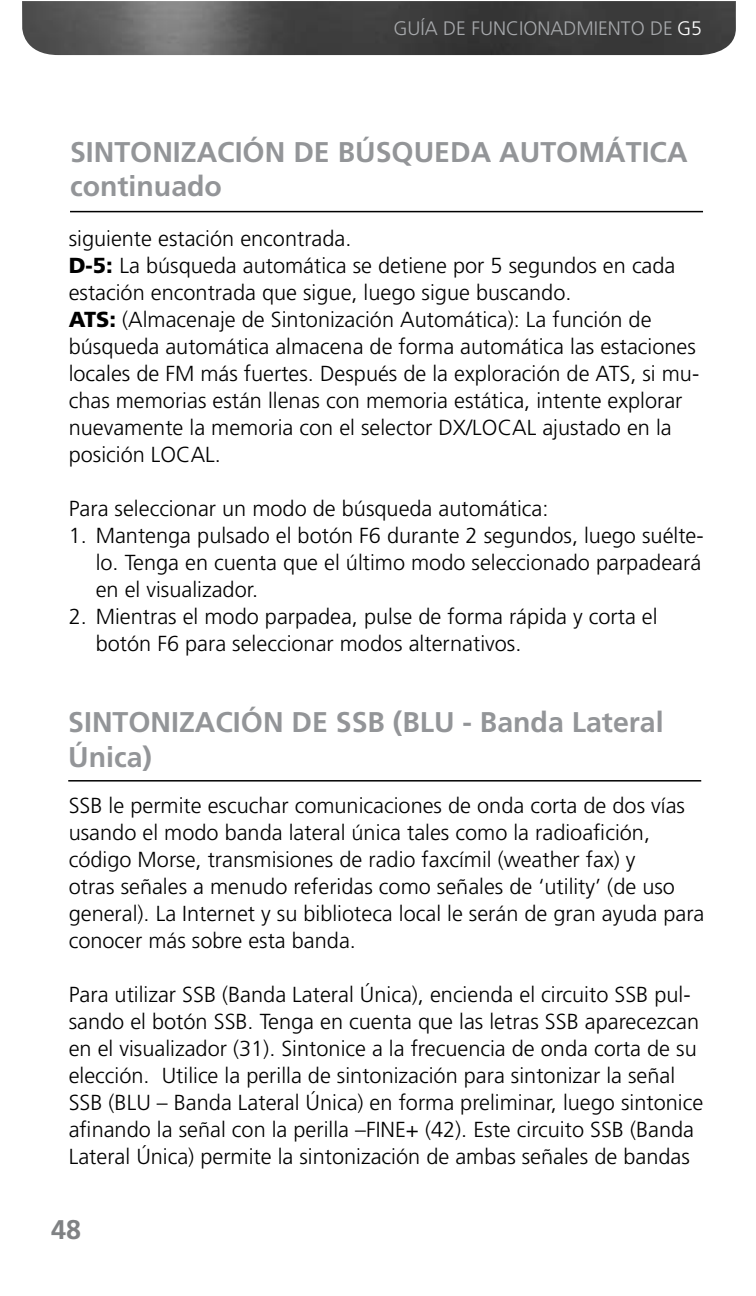
<style>
.page{position:relative;width:756px;height:1296px;background:#fff}
.page>*{position:absolute;margin:0;border:0;box-sizing:border-box;transform-origin:0 0}
.t1{font:700 28.5px/34.2px "Frutiger";color:#939598}
.t2{font:700 27px "Frutiger";color:#808284}
.t3{font:300 21.6px/27px "Frutiger";color:#000}
.t4{font:300 19.5px "Frutiger";color:#a7a9ac}
.s1{color:#fff}
.s2{font-weight:900}
</style>
<div class="page">
<hr style="left:70px;top:211px;width:633px;height:1px;background:#000">
<hr style="left:68px;top:780px;width:633px;height:2px;background:#000">
<img style="left:22px;top:1px;width:714px;height:54px">
<p class="t4" style="left:393px;top:17px;width:310px">GUÍA DE FUNCIONADMIENTO DE <span class="s1">G5</span></p>
<h1 class="t1" style="left:70px;top:134px;width:619px">SINTONIZACIÓN DE BÚSQUEDA AUTOMÁTICA continuado</h1>
<p class="t3" style="left:69px;top:225px;width:632px">siguiente estación encontrada.<br><span class="s2">D-5:</span> La búsqueda automática se detiene por 5 segundos en cada estación encontrada que sigue, luego sigue buscando.<br><span class="s2">ATS:</span> (Almacenaje de Sintonización Automática): La función de búsqueda automática almacena de forma automática las estaciones locales de FM más fuertes. Después de la exploración de ATS, si mu&shy;chas memorias están llenas con memoria estática, intente explorar nuevamente la memoria con el selector DX/LOCAL ajustado en la posición LOCAL.</p>
<p class="t3" style="left:69px;top:495px;width:481px">Para seleccionar un modo de búsqueda automática:</p>
<p class="t3" style="left:96px;top:522px;width:610px;text-align:justify;text-indent:-27px">1. Mantenga pulsado el botón F6 durante 2 segundos, luego suélte&shy;lo. Tenga en cuenta que el último modo seleccionado parpadeará en el visualizador.</p>
<p class="t3" style="left:96px;top:603px;width:563px;text-indent:-27px">2. Mientras el modo parpadea, pulse de forma rápida y corta el botón F6 para seleccionar modos alternativos.</p>
<h1 class="t1" style="left:68px;top:705px;width:597px">SINTONIZACIÓN DE SSB (BLU - Banda Lateral<br>Única)</h1>
<p class="t3" style="left:69px;top:792px;width:637px">SSB le permite escuchar comunicaciones de onda corta de dos vías usando el modo banda lateral única tales como la radioafición, código Morse, transmisiones de radio faxcímil (weather fax) y<br>otras señales a menudo referidas como señales de ‘utility’ (de uso general). La Internet y su biblioteca local le serán de gran ayuda para conocer más sobre esta banda.</p>
<p class="t3" style="left:69px;top:981px;width:636px">Para utilizar SSB (Banda Lateral Única), encienda el circuito SSB pul&shy;sando el botón SSB. Tenga en cuenta que las letras SSB aparecezcan en el visualizador (31). Sintonice a la frecuencia de onda corta de su elección. Utilice la perilla de sintonización para sintonizar la señal SSB (BLU – Banda Lateral Única) en forma preliminar, luego sintonice afinando la señal con la perilla –FINE+ (42). Este circuito SSB (Banda Lateral Única) permite la sintonización de ambas señales de bandas</p>
<p class="t2" style="left:51px;top:1214px;width:32px">48</p>
</div>
